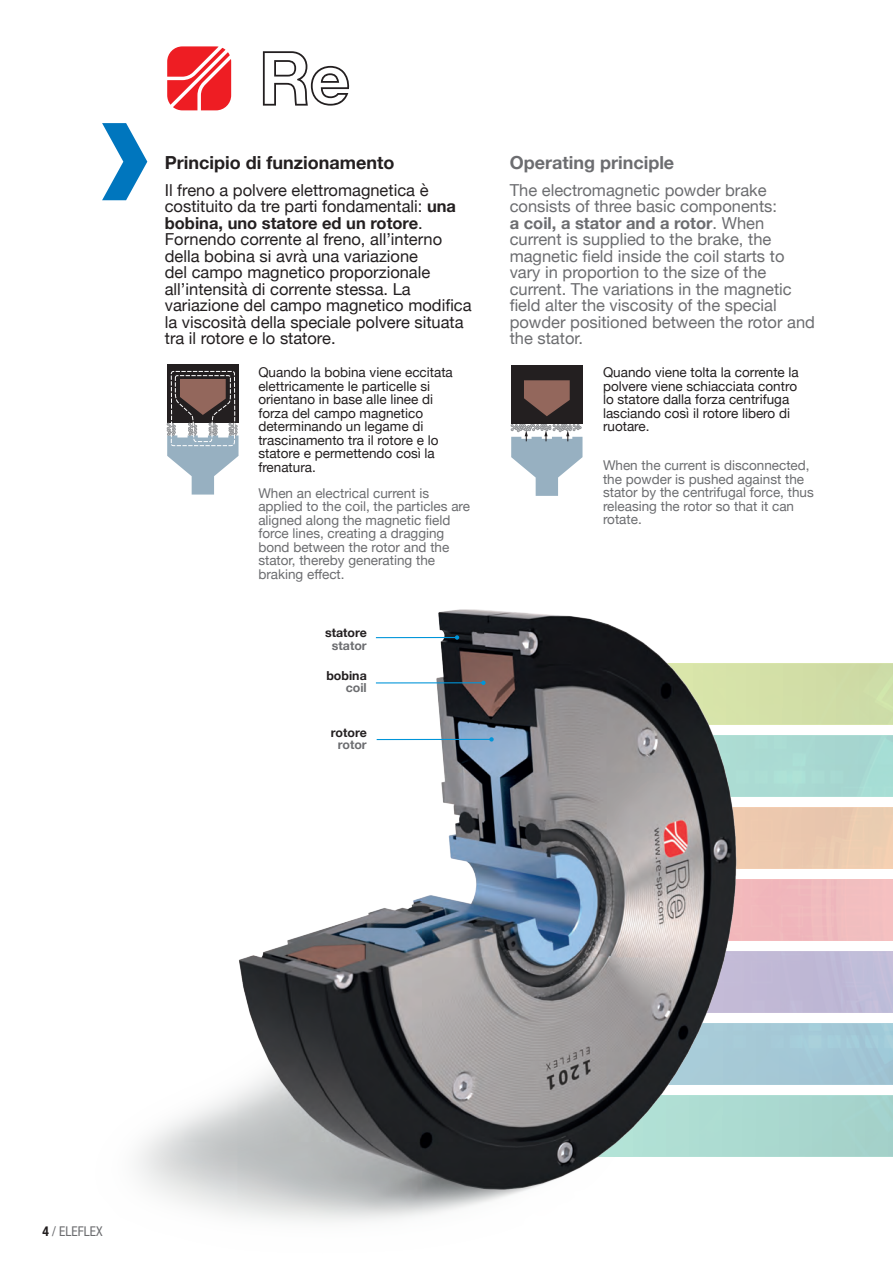
<style>
.page{position:relative;width:893px;height:1263px;background:#fff}
.page>*{position:absolute;margin:0;border:0;box-sizing:border-box;transform-origin:0 0}
.t1{font:700 18px "Helvetica Neue";color:#231f20}
.t2{font:700 18px "Helvetica Neue";color:#6c6d70}
.t3{font:16.5px/16.5px "Helvetica Neue";color:#231f20}
.t4{font:16.5px/16.5px "Helvetica Neue";color:#6c6d70}
.t5{font:13.5px/13.5px "Helvetica Neue";color:#231f20}
.t6{font:13.5px/13.5px "Helvetica Neue";color:#6c6d70}
.t7{font:condensed 13.5px "Helvetica Neue LT Std";color:#6c6d70}
.t8{font:700 12.45px "Helvetica Neue";color:#231f20}
.t9{font:700 12.45px "Helvetica Neue";color:#6c6d70}
.s1{font-weight:700}
.s2{font-weight:700;color:#231f20}
</style>
<div class="page">
<div style="left:634px;top:663px;width:259px;height:62px;background:#cedda8"></div>
<div style="left:634px;top:735px;width:259px;height:62px;background:#a6ded5"></div>
<div style="left:704px;top:807px;width:189px;height:62px;background:#eeceb1"></div>
<div style="left:704px;top:879px;width:189px;height:62px;background:#f5c0c1"></div>
<div style="left:704px;top:951px;width:189px;height:62px;background:#c0bdd9"></div>
<div style="left:634px;top:1023px;width:259px;height:62px;background:#a0cad9"></div>
<div style="left:584px;top:1095px;width:309px;height:62px;background:#a4d1ca"></div>
<img style="left:137px;top:609px;width:745px;height:613px">
<svg style="left:102px;top:123px;width:45px;height:77px"></svg>
<hr style="left:377px;top:739px;width:115px;height:1px;background:#0095d9">
<svg style="left:489px;top:737px;width:5px;height:5px"></svg>
<hr style="left:376px;top:637px;width:81px;height:1px;background:#0095d9">
<svg style="left:455px;top:635px;width:4px;height:5px"></svg>
<hr style="left:376px;top:682px;width:107px;height:1px;background:#0095d9">
<svg style="left:481px;top:681px;width:5px;height:4px"></svg>
<div style="left:511px;top:365px;width:71px;height:59px;background:#231f20"></div>
<svg style="left:511px;top:424px;width:72px;height:72px"></svg>
<svg style="left:524px;top:380px;width:46px;height:36px"></svg>
<div style="left:167px;top:364px;width:71px;height:59px;background:#231f20"></div>
<svg style="left:167px;top:371px;width:72px;height:124px"></svg>
<svg style="left:167px;top:46px;width:64px;height:64px"></svg>
<svg style="left:263px;top:51px;width:86px;height:55px"></svg>
<p class="t1" style="left:165px;top:148px;width:231px">Principio di funzionamento</p>
<p class="t3" style="left:165px;top:183px;width:308px">Il freno a polvere elettromagnetica è costituito da tre parti fondamentali: <span class="s1">una bobina, uno statore ed un rotore</span>.<br>Fornendo corrente al freno, all’interno della bobina si avrà una variazione<br>del campo magnetico proporzionale all’intensità di corrente stessa. La variazione del campo magnetico modifica la viscosità della speciale polvere situata tra il rotore e lo statore.</p>
<p class="t5" style="left:258px;top:366px;width:196px">Quando la bobina viene eccitata elettricamente le particelle si orientano in base alle linee di forza del campo magnetico determinando un legame di trascinamento tra il rotore e lo statore e permettendo così la frenatura.</p>
<p class="t6" style="left:258px;top:487px;width:213px">When an electrical current is applied to the coil, the particles are aligned along the magnetic field force lines, creating a dragging bond between the rotor and the stator, thereby generating the braking effect.</p>
<p class="t8" style="left:325px;top:623px;width:43px">statore</p>
<p class="t9" style="left:332px;top:635px;width:36px">stator</p>
<p class="t8" style="left:326px;top:666px;width:42px">bobina</p>
<p class="t9" style="left:346px;top:678px;width:23px">coil</p>
<p class="t8" style="left:331px;top:723px;width:37px">rotore</p>
<p class="t9" style="left:338px;top:735px;width:30px">rotor</p>
<p class="t2" style="left:510px;top:148px;width:166px">Operating principle</p>
<p class="t4" style="left:510px;top:183px;width:307px">The electromagnetic powder brake consists of three basic components:<br><span class="s1">a coil, a stator and a rotor</span>. When current is supplied to the brake, the magnetic field inside the coil starts to vary in proportion to the size of the current. The variations in the magnetic field alter the viscosity of the special powder positioned between the rotor and the stator.</p>
<p class="t5" style="left:603px;top:366px;width:197px">Quando viene tolta la corrente la polvere viene schiacciata contro lo statore dalla forza centrifuga lasciando così il rotore libero di ruotare.</p>
<p class="t6" style="left:603px;top:460px;width:212px">When the current is disconnected, the powder is pushed against the stator by the centrifugal force, thus releasing the rotor so that it can rotate.</p>
<p class="t7" style="left:43px;top:1223px;width:61px"><span class="s2">4</span> / ELEFLEX</p>
</div>
